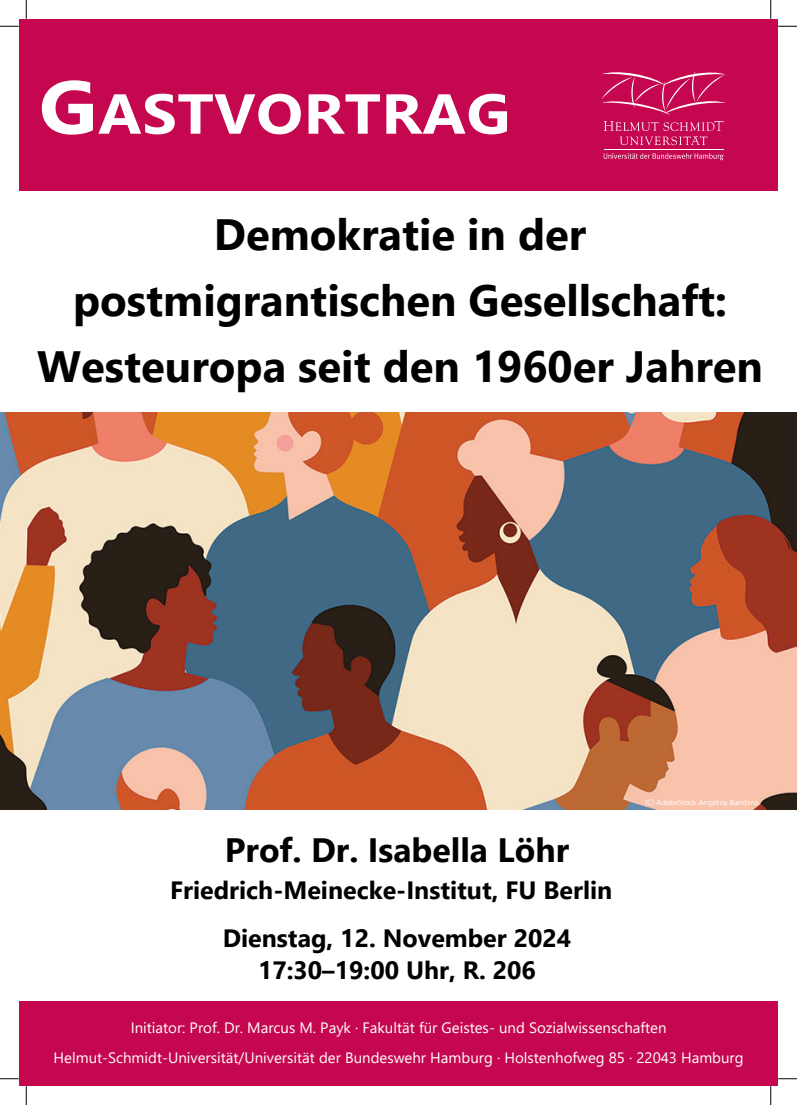
<style>
.page{position:relative;width:797px;height:1105px;background:#fff}
.page>*{position:absolute;margin:0;border:0;box-sizing:border-box;transform-origin:0 0}
.t1{font:700 56.25px "Segoe UI";letter-spacing:.01em;color:#fff;scale:1.1 1}
.t2{font:700 43.75px/65.6px "Segoe UI";color:#000;text-align:center}
.t3{font:700 33.75px "Segoe UI";color:#000}
.t4{font:700 25px/48px "Segoe UI";color:#000;text-align:center}
.t5{font:15px/30px "Segoe UI";color:#fff;text-align:center}
.t6{font:7.5px "Segoe UI";color:#fff}
.s1{font-size:75px}
</style>
<div class="page">
<img style="left:0;top:413px;width:797px;height:396px">
<div style="left:19px;top:19px;width:758px;height:172px;background:#c50750"></div>
<div style="left:19px;top:1001px;width:758px;height:85px;background:#c50750"></div>
<svg style="left:603px;top:153px;width:120px;height:7px"></svg>
<svg style="left:603px;top:121px;width:120px;height:24px"></svg>
<hr style="left:603px;top:149px;width:120px;height:1px;background:#fff">
<svg style="left:602px;top:71px;width:123px;height:44px"></svg>
<svg style="left:0;top:25px;width:19px;height:2px"></svg>
<svg style="left:778px;top:25px;width:19px;height:2px"></svg>
<svg style="left:0;top:1078px;width:19px;height:1px"></svg>
<svg style="left:778px;top:1078px;width:19px;height:1px"></svg>
<svg style="left:25px;top:0;width:2px;height:19px"></svg>
<svg style="left:25px;top:1086px;width:2px;height:19px"></svg>
<svg style="left:770px;top:0;width:1px;height:19px"></svg>
<svg style="left:770px;top:1086px;width:1px;height:19px"></svg>
<h1 class="t1" style="left:39px;top:61px;width:430px"><span class="s1">G</span>ASTVORTRAG</h1>
<h2 class="t2" style="left:37px;top:198px;width:727px">Demokratie in der postmigrantischen Gesellschaft:<br>Westeuropa seit den 1960er Jahren</h2>
<h3 class="t3" style="left:225px;top:818px;width:346px">Prof. Dr. Isabella Löhr</h3>
<h3 class="t4" style="left:170px;top:864px;width:444px">Friedrich-Meinecke-Institut, FU Berlin<br>Dienstag, 12. November 2024</h3>
<h3 class="t4" style="left:258px;top:944px;width:279px">17:30–19:00 Uhr, R. 206</h3>
<p class="t6" style="left:645px;top:796px;width:115px">(C) AdobeStock Angelina Bambina</p>
<p class="t5" style="left:54px;top:1011px;width:691px">Initiator: Prof. Dr. Marcus M. Payk · Fakultät für Geistes- und Sozialwissenschaften<br>Helmut-Schmidt-Universität/Universität der Bundeswehr Hamburg · Holstenhofweg 85 · 22043 Hamburg</p>
</div>
